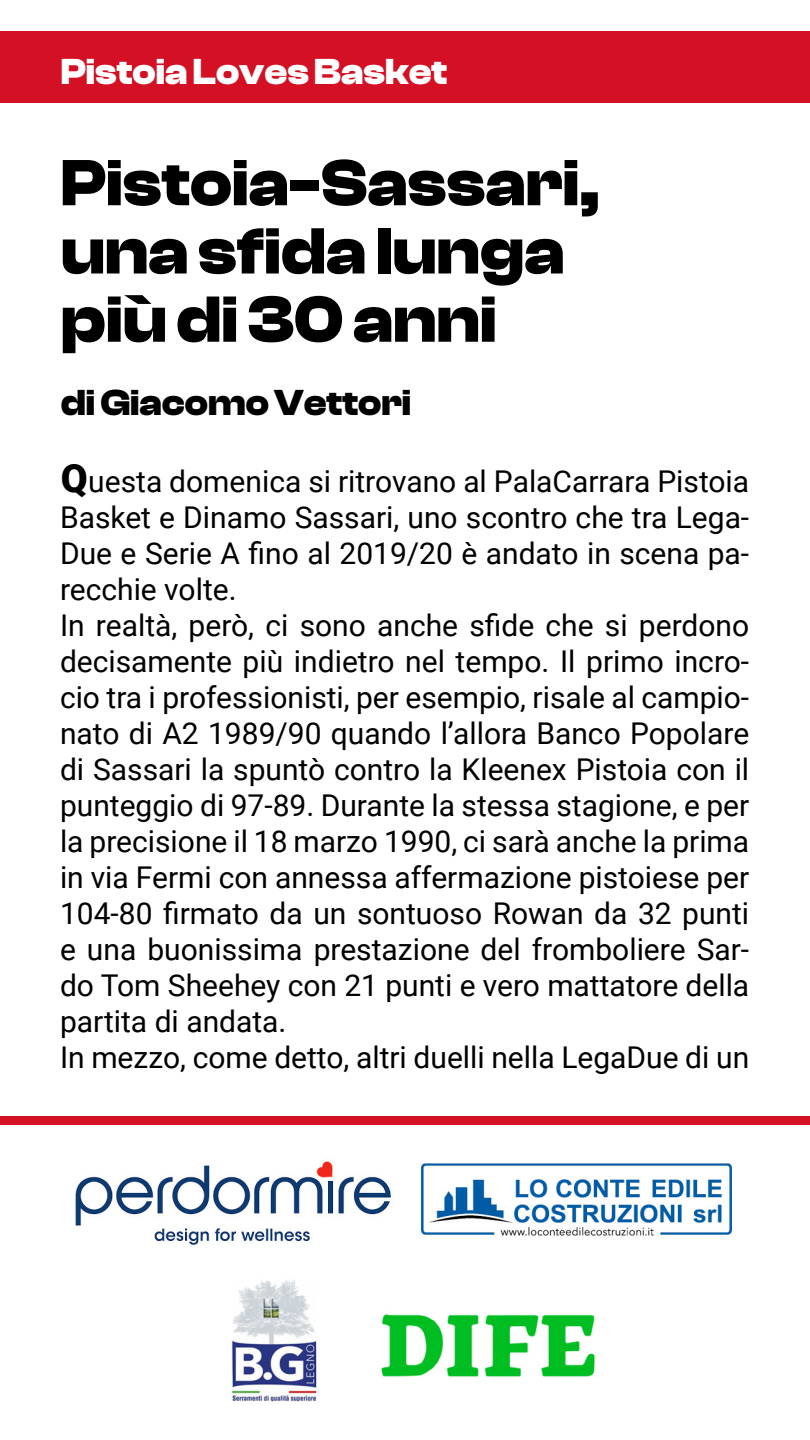
<style>
.page{position:relative;width:810px;height:1440px;background:#fff}
.page>*{position:absolute;margin:0;border:0;box-sizing:border-box;transform-origin:0 0}
.t1{font:700 67.5px/68.2px "Clash Display";color:#000}
.t2{font:700 37.5px "Clash Display";color:#fff}
.t3{font:700 37.5px "Clash Display";color:#000}
.t4{font:30px/36px "Roboto";color:#000}
.s1{font-weight:900;font-size:39px}
</style>
<div class="page">
<div style="left:0;top:32px;width:810px;height:71px;background:#d41124"></div>
<img style="left:231px;top:1280px;width:86px;height:122px">
<img style="left:381px;top:1314px;width:214px;height:63px">
<img style="left:421px;top:1163px;width:311px;height:73px">
<img style="left:75px;top:1161px;width:316px;height:84px">
<div style="left:0;top:1116px;width:810px;height:9px;background:#d41124"></div>
<p class="t2" style="left:61px;top:51px;width:388px">Pistoia Loves Basket</p>
<h1 class="t1" style="left:61px;top:149px;width:541px">Pistoia-Sassari, una sfida lunga più di 30 anni</h1>
<p class="t3" style="left:61px;top:381px;width:352px">di Giacomo Vettori</p>
<p class="t4" style="left:60px;top:462px;width:691px"><span class="s1">Q</span>uesta domenica si ritrovano al PalaCarrara Pistoia Basket e Dinamo Sassari, uno scontro che tra Lega-Due e Serie A fino al 2019/20 è andato in scena pa&shy;recchie volte.<br>In realtà, però, ci sono anche sfide che si perdono decisamente più indietro nel tempo. Il primo incro&shy;cio tra i professionisti, per esempio, risale al campio&shy;nato di A2 1989/90 quando l’allora Banco Popolare di Sassari la spuntò contro la Kleenex Pistoia con il punteggio di 97-89. Durante la stessa stagione, e per la precisione il 18 marzo 1990, ci sarà anche la prima in via Fermi con annessa affermazione pistoiese per 104-80 firmato da un sontuoso Rowan da 32 punti e una buonissima prestazione del fromboliere Sar&shy;do Tom Sheehey con 21 punti e vero mattatore della partita di andata.<br>In mezzo, come detto, altri duelli nella LegaDue di un</p>
</div>
